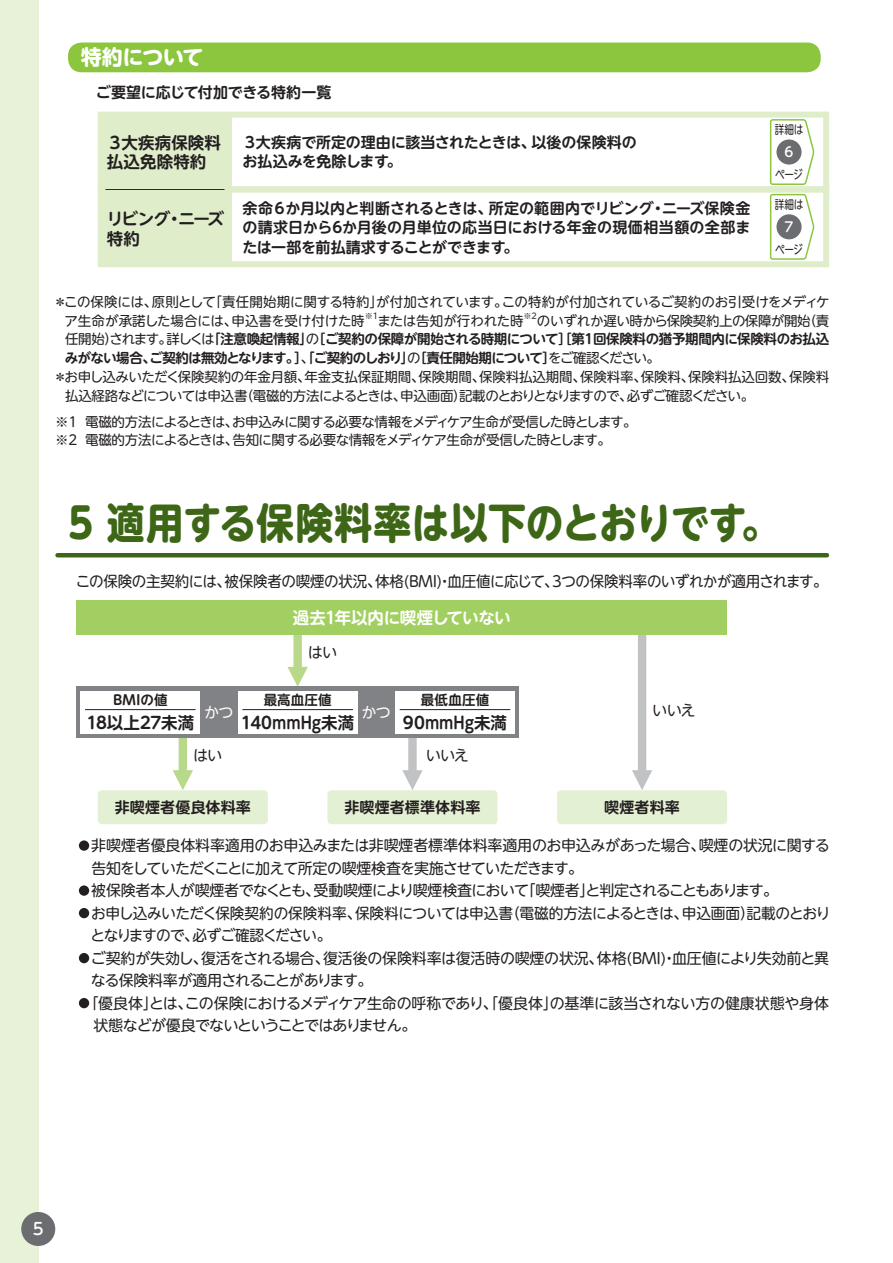
<style>
.page{position:relative;width:893px;height:1263px;background:#fff}
.page>*{position:absolute;margin:0;border:0;box-sizing:border-box;transform-origin:0 0}
.t1{font:42px "UD Shin M Go Pro Bold 90 pv RKSJ H";color:#3e6617;scale:.9 1}
.t2{font:21px "UD Shin M Go Pro Bold 90 pv RKSJ H";letter-spacing:-.04em;color:#fff}
.t3{font:16.5px/19.5px "UD Shin M Go Pro De Bold 90 pv RKSJ H";color:#231f20}
.t4{font:16.5px "UD Shin M Go Pro De Bold 90 pv RKSJ H";letter-spacing:-.025em;color:#fff}
.t5{font:16.5px/19.5px "UD Shin M Go Pro De Bold 90 pv RKSJ H";letter-spacing:-.06em;color:#231f20}
.t6{font:16.5px "UD Shin M Go Pro Medium 90 pv RKSJ H";color:#fff}
.t7{font:15px/22.5px "UD Shin M Go Pro Regular 90 pv RKSJ H";letter-spacing:-.03em;color:#231f20}
.t8{font:15px/19.5px "UD Shin M Go Pro De Bold 90 pv RKSJ H";color:#231f20}
.t9{font:15px "UD Shin M Go Pro Regular 90 pv RKSJ H";letter-spacing:-.08em;color:#231f20}
.t10{font:15px "UD Shin M Go Pro Regular 90 pv RKSJ H";color:#fff}
.t11{font:13.5px/18.8px "UD Shin M Go Pro Regular 90 pv RKSJ H";letter-spacing:-.03em;color:#231f20}
.t12{font:13.5px/18.8px "UD Shin M Go Pro De Bold 90 pv RKSJ H";letter-spacing:-.035em;color:#231f20}
.t13{font:13.5px/18.8px "UD Shin M Go Pro Regular 90 pv RKSJ H";letter-spacing:-.05em;color:#231f20}
.t14{font:13.5px "UD Shin M Go Pro Medium 90 pv RKSJ H";color:#fff}
.t15{font:12px/22.5px "UD Shin M Go Pro Regular 90 pv RKSJ H";letter-spacing:-.04em;color:#231f20;text-align:center;scale:.8 1}
.t16{font:8.1px "UD Shin M Go Pro Regular 90 pv RKSJ H";color:#231f20}
.s1{font-family:"UD Shin M Go Pro Regular 90 pv RKSJ H"}
.s2{color:#fff}
</style>
<div class="page">
<div style="left:98px;top:112px;width:731px;height:80px;border:6px solid #dfedcb"></div>
<div style="left:98px;top:186px;width:731px;height:81px;border:6px solid #dfedcb"></div>
<hr style="left:105px;top:189px;width:120px;height:1px;background:#231f20">
<div style="left:98px;top:116px;width:134px;height:72px;background:#dfedcb"></div>
<div style="left:98px;top:191px;width:134px;height:76px;background:#dfedcb"></div>
<hr style="left:58px;top:553px;width:769px;height:4px;background:#3e6617">
<div style="left:179px;top:738px;width:8px;height:35px;background:#b8d989"></div>
<svg style="left:173px;top:770px;width:20px;height:20px"></svg>
<div style="left:408px;top:738px;width:9px;height:35px;background:#c1c2c4"></div>
<svg style="left:402px;top:770px;width:21px;height:20px"></svg>
<div style="left:638px;top:634px;width:8px;height:139px;background:#c1c2c4"></div>
<svg style="left:632px;top:770px;width:20px;height:20px"></svg>
<div style="left:293px;top:634px;width:9px;height:36px;background:#b8d989"></div>
<svg style="left:287px;top:667px;width:21px;height:20px"></svg>
<div style="left:98px;top:790px;width:170px;height:34px;background:#e4f0d4;border-radius:4px"></div>
<div style="left:327px;top:790px;width:170px;height:34px;background:#e4f0d4;border-radius:4px"></div>
<div style="left:557px;top:790px;width:170px;height:34px;background:#e4f0d4;border-radius:4px"></div>
<div style="left:77px;top:600px;width:650px;height:34px;background:#a2cf62"></div>
<div style="left:77px;top:687px;width:442px;height:51px;background:#808285"></div>
<div style="left:81px;top:691px;width:119px;height:43px;background:#fff"></div>
<hr style="left:85px;top:709px;width:111px;height:1px;background:#231f20">
<div style="left:238px;top:691px;width:119px;height:43px;background:#fff"></div>
<hr style="left:242px;top:709px;width:111px;height:1px;background:#231f20">
<div style="left:395px;top:691px;width:119px;height:43px;background:#fff"></div>
<hr style="left:400px;top:709px;width:110px;height:1px;background:#231f20">
<svg style="left:769px;top:193px;width:46px;height:68px"></svg>
<div style="left:776px;top:214px;width:25px;height:25px;background:#6c6d70;border-radius:50%"></div>
<svg style="left:769px;top:118px;width:46px;height:68px"></svg>
<div style="left:776px;top:139px;width:25px;height:26px;background:#6c6d70;border-radius:50%"></div>
<div style="left:68px;top:43px;width:753px;height:29px;background:#8bc63e;border-radius:14px"></div>
<div style="left:0;top:0;width:38px;height:1263px;background:#e7f2d8"></div>
<div style="left:21px;top:1212px;width:34px;height:34px;background:#6c6d70;border-radius:50%"></div>
<h2 class="t2" style="left:81px;top:50px;width:124px">特約について</h2>
<p class="t8" style="left:96px;top:85px;width:237px">ご要望に応じて付加できる特約一覧</p>
<p class="t3" style="left:107px;top:135px;width:116px">３大疾病保険料払込免除特約</p>
<p class="t8" style="left:242px;top:135px;width:396px">３大疾病で所定の理由に該当されたときは、以後の保険料のお払込みを免除します。</p>
<p class="t8" style="left:242px;top:200px;width:510px;text-align:justify">余命６か月以内と判断されるときは、所定の範囲内でリビング・ニーズ保険金の請求日から6か月後の月単位の応当日における年金の現価相当額の全部または一部を前払請求することができます。</p>
<p class="t5" style="left:107px;top:212px;width:119px">リビング・ニーズ特約</p>
<p class="t15" style="left:775px;top:120px;width:37px">詳細は　　ページ</p>
<p class="t14" style="left:785px;top:147px;width:10px">6</p>
<p class="t15" style="left:775px;top:195px;width:37px">詳細は　　ページ</p>
<p class="t14" style="left:785px;top:222px;width:10px">7</p>
<p class="t11" style="left:65px;top:294px;width:766px;text-indent:-11px">＊この保険には、原則として「責任開始期に関する特約」が付加されています。この特約が付加されているご契約のお引受けをメディケア生命が承諾した場合には、申込書を受け付けた時</p>
<p class="t16" style="left:365px;top:313px;width:16px">※１</p>
<p class="t11" style="left:377px;top:313px;width:148px">または告知が行われた時</p>
<p class="t16" style="left:524px;top:313px;width:16px">※２</p>
<p class="t11" style="left:537px;top:313px;width:294px">のいずれか遅い時から保険契約上の保障が開始（責</p>
<p class="t12" style="left:65px;top:332px;width:766px"><span class="s1">任開始）されます。詳しくは</span>「注意喚起情報」<span class="s1">の</span>［ご契約の保障が開始される時期について］［第１回保険料の猶予期間内に保険料のお払込みがない場合、ご契約は無効となります。］<span class="s1">、</span>「ご契約のしおり」<span class="s1">の</span>［責任開始期について］<span class="s1">をご確認ください。</span></p>
<p class="t11" style="left:65px;top:369px;width:766px;text-indent:-12px">＊お申し込みいただく保険契約の年金月額、年金支払保証期間、保険期間、保険料払込期間、保険料率、保険料、保険料払込回数、保険料払込経路などについては申込書（電磁的方法によるときは、申込画面）記載のとおりとなりますので、必ずご確認ください。</p>
<p class="t11" style="left:55px;top:414px;width:24px">※1 ※2</p>
<p class="t13" style="left:85px;top:414px;width:553px">電磁的方法によるときは、お申込みに関する必要な情報をメディケア生命が受信した時とします。電磁的方法によるときは、告知に関する必要な情報をメディケア生命が受信した時とします。</p>
<h1 class="t1" style="left:68px;top:508px;width:791px">5 適用する保険料率は以下のとおりです。</h1>
<p class="t7" style="left:76px;top:572px;width:753px">この保険の主契約には、被保険者の喫煙の状況、体格(BMI)・血圧値に応じて、3つの保険料率のいずれかが適用されます。</p>
<p class="t4" style="left:293px;top:611px;width:219px">過去1年以内に喫煙していない</p>
<p class="t7" style="left:308px;top:644px;width:31px">はい</p>
<p class="t12" style="left:264px;top:693px;width:69px">最高血圧値</p>
<p class="t3" style="left:241px;top:715px;width:115px">140mmHg未満</p>
<p class="t12" style="left:113px;top:693px;width:56px">BMIの値</p>
<p class="t3" style="left:86px;top:715px;width:109px">18以上27未満</p>
<p class="t12" style="left:421px;top:693px;width:70px">最低血圧値</p>
<p class="t3" style="left:403px;top:715px;width:106px">90mmHg未満</p>
<p class="t10" style="left:204px;top:706px;width:31px">かつ</p>
<p class="t10" style="left:361px;top:706px;width:31px">かつ</p>
<p class="t7" style="left:193px;top:746px;width:31px">はい</p>
<p class="t7" style="left:426px;top:746px;width:45px">いいえ</p>
<p class="t7" style="left:652px;top:701px;width:45px">いいえ</p>
<p class="t8" style="left:115px;top:799px;width:138px">非喫煙者優良体料率</p>
<p class="t8" style="left:344px;top:799px;width:138px">非喫煙者標準体料率</p>
<p class="t8" style="left:604px;top:799px;width:77px">喫煙者料率</p>
<p class="t7" style="left:92px;top:836px;width:740px;text-indent:-15px"><span class="s2">●</span>非喫煙者優良体料率適用のお申込みまたは非喫煙者標準体料率適用のお申込みがあった場合、喫煙の状況に関する告知をしていただくことに加えて所定の喫煙検査を実施させていただきます。</p>
<p class="t7" style="left:77px;top:881px;width:703px">● 被保険者本人が喫煙者でなくとも、受動喫煙により喫煙検査において「喫煙者」と判定されることもあります。</p>
<p class="t7" style="left:77px;top:904px;width:286px">●お申し込みいただく保険契約の保険料率、</p>
<p class="t7" style="left:355px;top:904px;width:477px">保険料については申込書（電磁的方法によるときは、申込画面）記載のとおり</p>
<p class="t9" style="left:91px;top:930px;width:242px">となりますので、必ずご確認ください。</p>
<p class="t7" style="left:91px;top:949px;width:740px;text-indent:-14px">● ご契約が失効し、復活をされる場合、復活後の保険料率は復活時の喫煙の状況、体格(BMI)・血圧値により失効前と異なる保険料率が適用されることがあります。</p>
<p class="t7" style="left:94px;top:994px;width:737px;text-indent:-17px">●「優良体」とは、この保険におけるメディケア生命の呼称であり、「優良体」の基準に該当されない方の健康状態や身体状態などが優良でないということではありません。</p>
<p class="t6" style="left:33px;top:1223px;width:12px">5</p>
</div>
